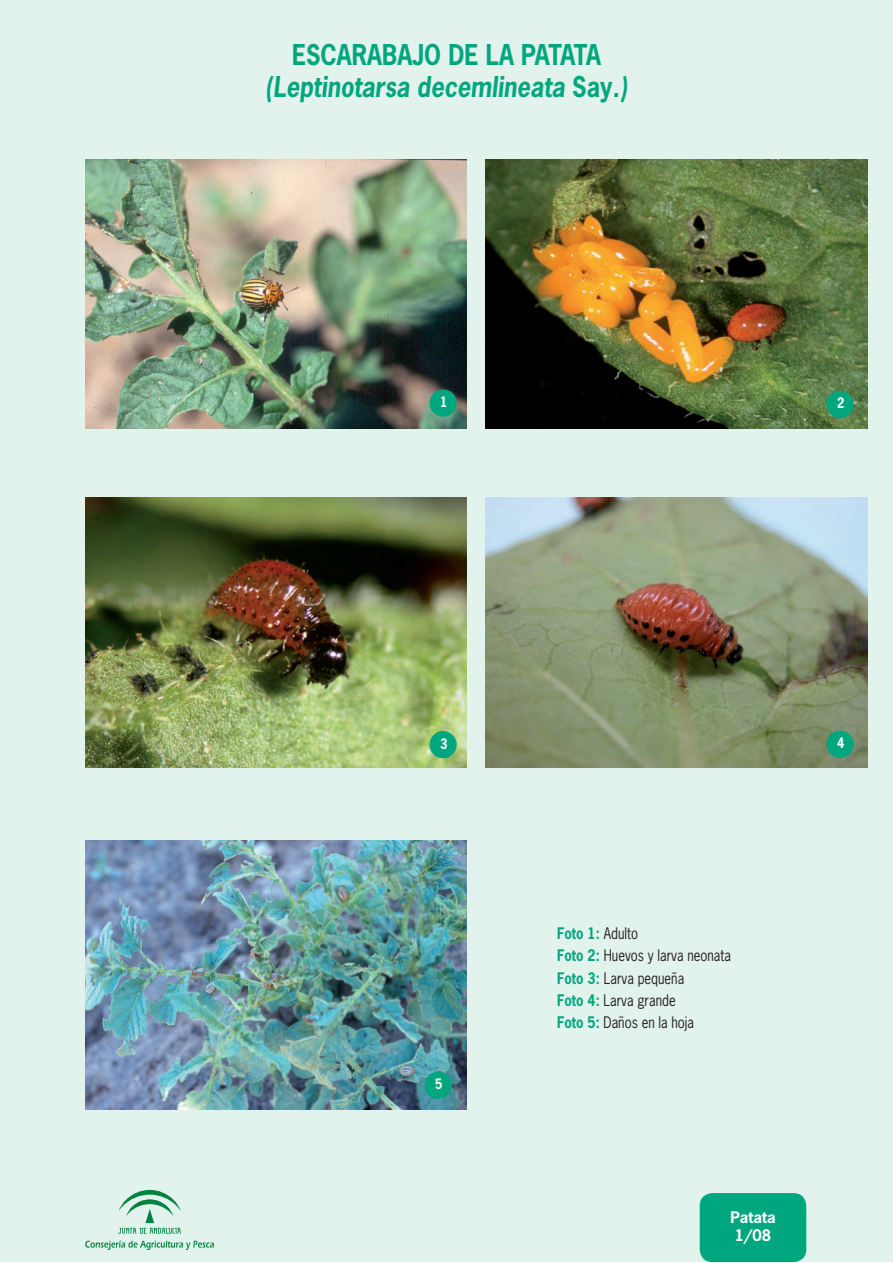
<style>
.page{position:relative;width:893px;height:1263px;background:#fff}
.page>*{position:absolute;margin:0;border:0;box-sizing:border-box;transform-origin:0 0}
.t1{font:italic 700 27px "News Gothic Std";color:#00a77e;scale:.87 1}
.t2{font:700 27px "News Gothic Std";color:#00a77e;scale:.87 1}
.t3{font:15px "News Gothic Std";color:#231f20;scale:.87 1}
.t4{font:700 15px "News Gothic Std";color:#00a77e;scale:.87 1}
.t5{font:700 15px "News Gothic Std";color:#fff}
.t6{font:700 13.5px "News Gothic Std";color:#fff;scale:.87 1}
.s1{font-style:normal}
.s2{font-weight:400;color:#231f20}
.s3{font-weight:700;color:#00a77e}
</style>
<div class="page">
<div style="left:0;top:0;width:893px;height:1262px;background:#e2f2ed"></div>
<div style="left:700px;top:1193px;width:106px;height:69px;background:#00a77e;border-radius:13px"></div>
<img style="left:85px;top:159px;width:382px;height:269px">
<img style="left:85px;top:498px;width:382px;height:269px">
<img style="left:486px;top:498px;width:381px;height:269px">
<img style="left:486px;top:159px;width:381px;height:269px">
<img style="left:85px;top:840px;width:382px;height:270px">
<div style="left:429px;top:389px;width:28px;height:28px;background:#00a77e;border-radius:50%"></div>
<div style="left:826px;top:391px;width:28px;height:27px;background:#00a77e;border-radius:50%"></div>
<div style="left:429px;top:731px;width:28px;height:27px;background:#00a77e;border-radius:50%"></div>
<div style="left:826px;top:731px;width:28px;height:27px;background:#00a77e;border-radius:50%"></div>
<div style="left:424px;top:1071px;width:28px;height:28px;background:#00a77e;border-radius:50%"></div>
<svg style="left:118px;top:1190px;width:63px;height:44px"></svg>
<svg style="left:85px;top:1240px;width:129px;height:10px"></svg>
<p class="t2" style="left:292px;top:37px;width:356px">Escarabajo de la patata</p>
<p class="t1" style="left:265px;top:69px;width:418px">(Leptinotarsa decemlineata <span class="s1">Say</span>.)</p>
<p class="t6" style="left:440px;top:393px;width:10px">1</p>
<p class="t6" style="left:837px;top:394px;width:10px">2</p>
<p class="t6" style="left:440px;top:734px;width:10px">3</p>
<p class="t6" style="left:837px;top:734px;width:10px">4</p>
<p class="t6" style="left:435px;top:1075px;width:10px">5</p>
<p class="t4" style="left:557px;top:923px;width:95px">Foto 1: <span class="s2">Adulto</span></p>
<p class="t3" style="left:557px;top:946px;width:201px"><span class="s3">Foto 2:</span> Huevos y larva neonata</p>
<p class="t3" style="left:557px;top:968px;width:148px"><span class="s3">Foto 3:</span> Larva pequeña</p>
<p class="t3" style="left:557px;top:990px;width:138px"><span class="s3">Foto 4:</span> Larva grande</p>
<p class="t3" style="left:557px;top:1013px;width:159px"><span class="s3">Foto 5:</span> Daños en la hoja</p>
<p class="t5" style="left:730px;top:1207px;width:47px">Patata</p>
<p class="t5" style="left:735px;top:1225px;width:38px">1/08</p>
</div>
